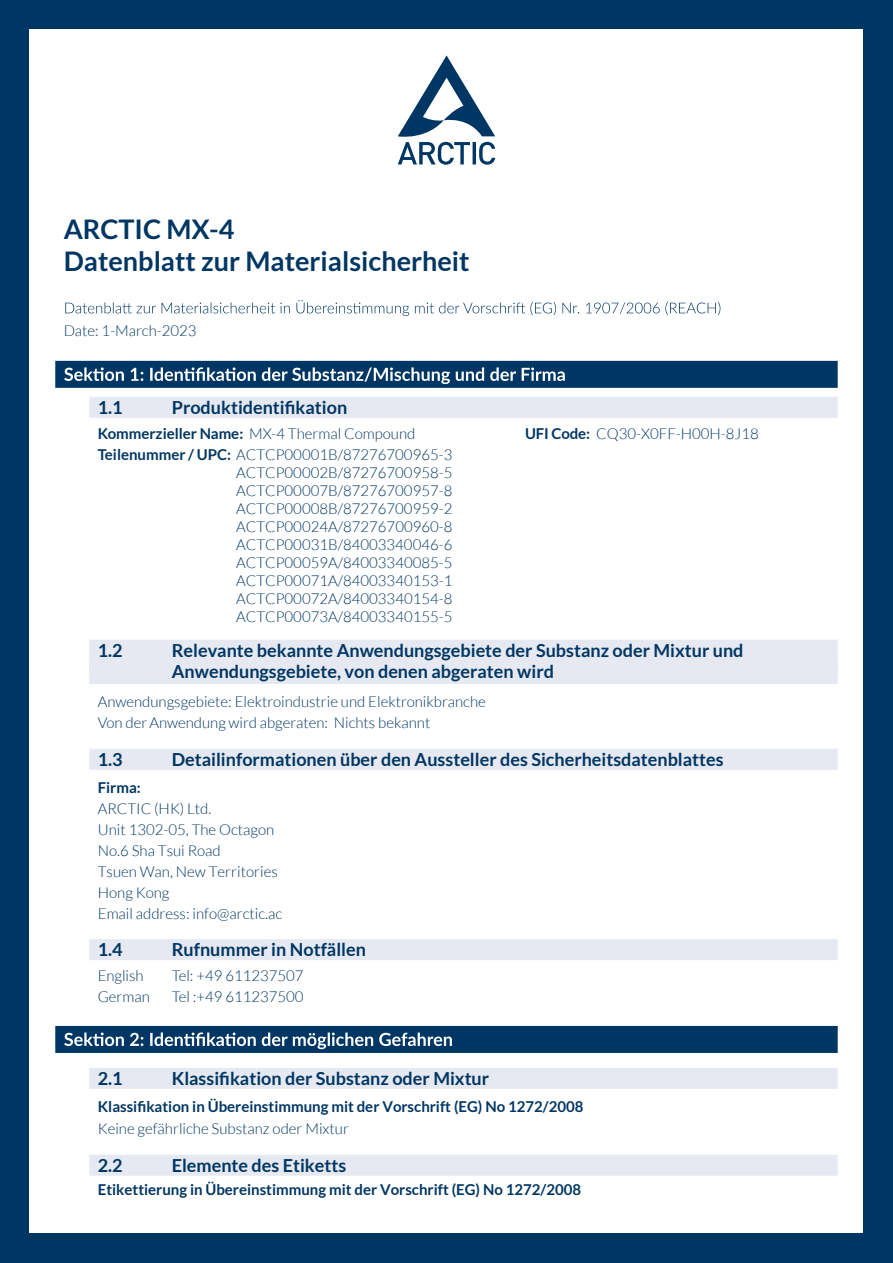
<style>
.page{position:relative;width:893px;height:1263px;background:#003663}
.page>*{position:absolute;margin:0;border:0;box-sizing:border-box;transform-origin:0 0}
.t1{font:700 27px/32.4px "Lato";color:#003663}
.t2{font:700 18px/21.6px "Lato";color:#003663}
.t3{font:300 15px/18px "Lato";color:#003663}
.t4{font:700 15px "Lato";color:#003663}
.s1{font-weight:700}
</style>
<div class="page">
<div style="left:30px;top:30px;width:833px;height:1203px;background:#fff"></div>
<svg style="left:398px;top:55px;width:97px;height:110px"></svg>
<div style="left:55px;top:361px;width:783px;height:27px;background:#003663"></div>
<div style="left:89px;top:397px;width:749px;height:21px;background:#e6e9f1"></div>
<div style="left:89px;top:640px;width:749px;height:21px;background:#e6e9f1"></div>
<div style="left:89px;top:663px;width:749px;height:21px;background:#e6e9f1"></div>
<div style="left:89px;top:749px;width:749px;height:21px;background:#e6e9f1"></div>
<div style="left:89px;top:939px;width:749px;height:21px;background:#e6e9f1"></div>
<div style="left:55px;top:1026px;width:783px;height:27px;background:#003663"></div>
<div style="left:89px;top:1068px;width:749px;height:21px;background:#e6e9f1"></div>
<div style="left:89px;top:1155px;width:749px;height:21px;background:#e6e9f1"></div>
<svg style="left:65px;top:300px;width:655px;height:16px"></svg>
<svg style="left:64px;top:367px;width:501px;height:17px"></svg>
<svg style="left:64px;top:1032px;width:388px;height:17px"></svg>
<div style="left:89px;top:655px;width:749px;height:21px;background:#e6e9f1"></div>
<h1 class="t1" style="left:64px;top:212px;width:407px">ARCTIC MX-4<br>Datenblatt zur Materialsicherheit</h1>
<p class="t3" style="left:64px;top:321px;width:134px">Date: 1-March-2023</p>
<p class="t2" style="left:172px;top:396px;width:177px">Produktidentifikation</p>
<p class="t2" style="left:98px;top:396px;width:26px">1.1</p>
<p class="t3" style="left:98px;top:423px;width:356px;line-height:21px"><span class="s1">Kommerzieller Name:</span> MX-4 Thermal Compound<br><span class="s1">Teilenummer / UPC:</span> ACTCP00001B/87276700965-3</p>
<p class="t3" style="left:236px;top:464px;width:218px;text-align:justify">ACTCP00002B/87276700958-5<br>ACTCP00007B/87276700957-8<br>ACTCP00008B/87276700959-2<br>ACTCP00024A/87276700960-8<br>ACTCP00031B/84003340046-6<br>ACTCP00059A/84003340085-5<br>ACTCP00071A/84003340153-1<br>ACTCP00072A/84003340154-8<br>ACTCP00073A/84003340155-5</p>
<p class="t3" style="left:525px;top:425px;width:235px"><span class="s1">UFI Code:</span> CQ30-X0FF-H00H-8J18</p>
<p class="t2" style="left:98px;top:639px;width:26px">1.2</p>
<p class="t2" style="left:172px;top:639px;width:573px">Relevante bekannte Anwendungsgebiete der Substanz oder Mixtur und<br>Anwendungsgebiete, von denen abgeraten wird</p>
<p class="t3" style="left:98px;top:691px;width:390px;line-height:21px">Anwendungsgebiete: Elektroindustrie und Elektronikbranche<br>Von derAnwendung wird abgeraten: Nichts bekannt</p>
<p class="t2" style="left:98px;top:748px;width:26px">1.3</p>
<p class="t4" style="left:98px;top:778px;width:45px">Firma:</p>
<p class="t3" style="left:98px;top:798px;width:186px;line-height:21px">ARCTIC (HK) Ltd.<br>Unit 1302-05, The Octagon<br>No.6 Sha Tsui Road<br>Tsuen Wan, New Territories<br>Hong Kong<br>Email address: info@arctic.ac</p>
<p class="t2" style="left:98px;top:938px;width:26px">1.4</p>
<p class="t3" style="left:98px;top:967px;width:47px">English</p>
<p class="t3" style="left:172px;top:967px;width:133px">Tel: +49 611237507</p>
<p class="t2" style="left:172px;top:748px;width:553px">Detailinformationen über den Aussteller des Sicherheitsdatenblattes</p>
<p class="t2" style="left:172px;top:938px;width:196px">Rufnummer in Notfällen</p>
<p class="t3" style="left:98px;top:988px;width:54px">German</p>
<p class="t3" style="left:172px;top:988px;width:133px">Tel :+49 611237500</p>
<p class="t2" style="left:172px;top:1067px;width:319px">Klassifikation der Substanz oder Mixtur</p>
<p class="t2" style="left:98px;top:1067px;width:26px">2.1</p>
<p class="t3" style="left:98px;top:1120px;width:253px">Keine gefährliche Substanz oder Mixtur</p>
<p class="t4" style="left:98px;top:1098px;width:487px">Klassifikation in Übereinstimmung mit der Vorschrift (EG) No 1272/2008</p>
<p class="t2" style="left:98px;top:1154px;width:26px">2.2</p>
<p class="t2" style="left:172px;top:1154px;width:176px">Elemente des Etiketts</p>
<p class="t4" style="left:98px;top:1180px;width:485px">Etikettierung in Übereinstimmung mit der Vorschrift (EG) No 1272/2008</p>
</div>
